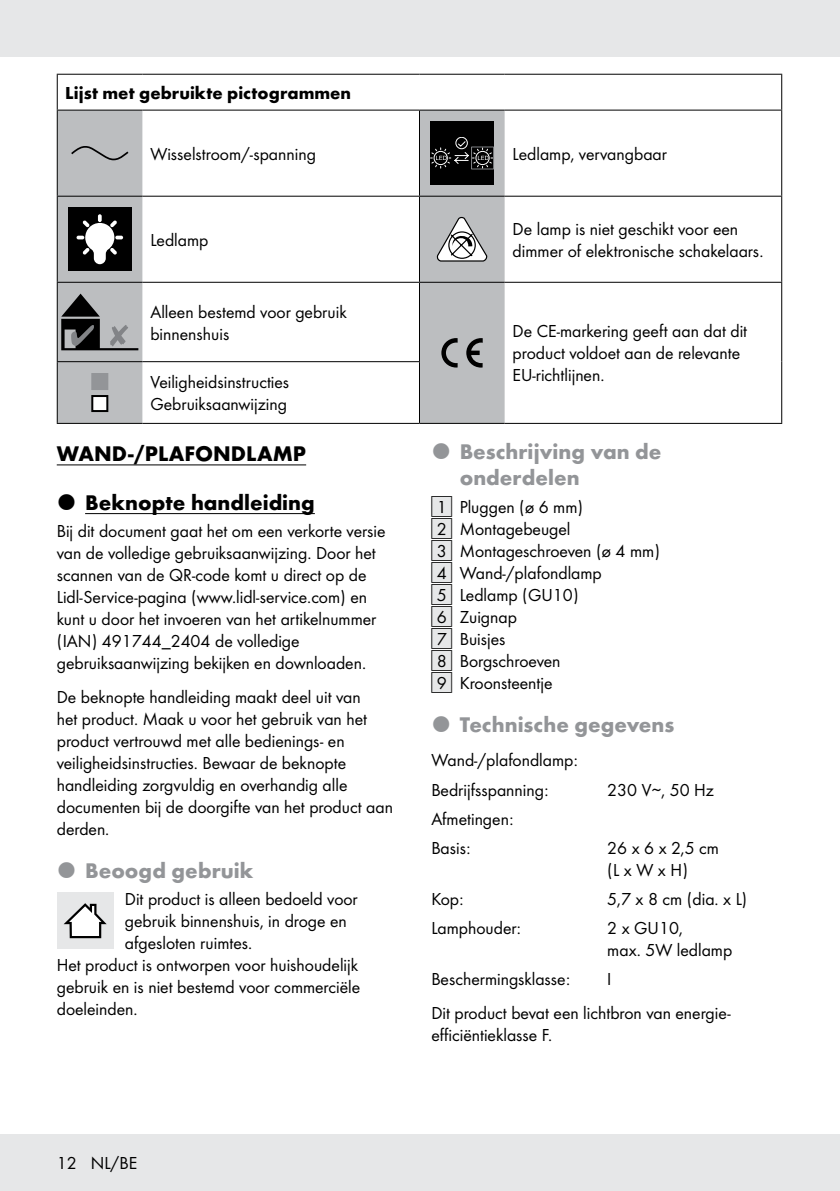
<style>
.page{position:relative;width:840px;height:1191px;background:#fff}
.page>*{position:absolute;margin:0;border:0;box-sizing:border-box;transform-origin:0 0}
.t1{font:700 22px/26px "Futura";color:#939598}
.t2{font:700 22px "Futura";color:#000}
.t3{font:18px/22px "Futura Boo";color:#000}
.t4{font:700 18px "Futura";color:#000}
.s1{font-family:"IMP Lidl Num Box";font-size:15.8px;color:#e6e7e8}
.s2{font-family:"IMP Lidl Num Box";font-size:15.8px}
</style>
<div class="page">
<div style="left:0;top:1134px;width:839px;height:57px;background:#e6e7e8"></div>
<div style="left:0;top:0;width:839px;height:57px;background:#e6e7e8"></div>
<svg style="left:58px;top:111px;width:446px;height:312px"></svg>
<hr style="left:57px;top:282px;width:85px;height:1px;background:#000">
<hr style="left:57px;top:283px;width:1px;height:78px;background:#000">
<hr style="left:142px;top:282px;width:277px;height:1px;background:#000">
<hr style="left:419px;top:283px;width:1px;height:78px;background:#000">
<hr style="left:57px;top:361px;width:85px;height:1px;background:#000">
<hr style="left:142px;top:361px;width:278px;height:1px;background:#000">
<hr style="left:57px;top:74px;width:85px;height:1px;background:#000">
<hr style="left:57px;top:75px;width:1px;height:35px;background:#000">
<hr style="left:142px;top:74px;width:277px;height:1px;background:#000">
<hr style="left:419px;top:74px;width:85px;height:1px;background:#000">
<hr style="left:504px;top:74px;width:277px;height:1px;background:#000">
<hr style="left:780px;top:75px;width:1px;height:35px;background:#000">
<hr style="left:57px;top:110px;width:85px;height:1px;background:#000">
<hr style="left:57px;top:111px;width:1px;height:85px;background:#000">
<hr style="left:142px;top:110px;width:277px;height:1px;background:#000">
<hr style="left:419px;top:110px;width:85px;height:1px;background:#000">
<hr style="left:419px;top:111px;width:1px;height:85px;background:#000">
<hr style="left:504px;top:110px;width:277px;height:1px;background:#000">
<hr style="left:780px;top:111px;width:1px;height:85px;background:#000">
<hr style="left:57px;top:196px;width:85px;height:1px;background:#000">
<hr style="left:57px;top:197px;width:1px;height:85px;background:#000">
<hr style="left:142px;top:196px;width:277px;height:1px;background:#000">
<hr style="left:419px;top:196px;width:85px;height:1px;background:#000">
<hr style="left:419px;top:197px;width:1px;height:85px;background:#000">
<hr style="left:504px;top:196px;width:277px;height:1px;background:#000">
<hr style="left:780px;top:197px;width:1px;height:85px;background:#000">
<hr style="left:419px;top:282px;width:85px;height:1px;background:#000">
<hr style="left:504px;top:282px;width:277px;height:1px;background:#000">
<hr style="left:780px;top:283px;width:1px;height:79px;background:#000">
<hr style="left:57px;top:362px;width:1px;height:61px;background:#000">
<hr style="left:419px;top:362px;width:1px;height:61px;background:#000">
<hr style="left:780px;top:362px;width:1px;height:61px;background:#000">
<hr style="left:57px;top:423px;width:85px;height:1px;background:#000">
<hr style="left:142px;top:423px;width:277px;height:1px;background:#000">
<hr style="left:419px;top:423px;width:85px;height:1px;background:#000">
<hr style="left:504px;top:423px;width:277px;height:1px;background:#000">
<svg style="left:71px;top:146px;width:58px;height:14px"></svg>
<div style="left:430px;top:121px;width:63px;height:64px;background:#000"></div>
<svg style="left:430px;top:137px;width:63px;height:31px"></svg>
<div style="left:68px;top:207px;width:63px;height:64px;background:#000"></div>
<svg style="left:76px;top:214px;width:47px;height:50px"></svg>
<svg style="left:436px;top:217px;width:51px;height:45px"></svg>
<svg style="left:61px;top:294px;width:77px;height:56px;background:#7a7b7d"></svg>
<svg style="left:466px;top:338px;width:16px;height:29px"></svg>
<svg style="left:441px;top:338px;width:16px;height:29px"></svg>
<div style="left:91px;top:373px;width:17px;height:17px;background:#939598;border:2px solid #939598"></div>
<div style="left:92px;top:396px;width:15px;height:15px;background:#fff"></div>
<div style="left:91px;top:395px;width:17px;height:17px;border:2px solid #000"></div>
<hr style="left:57px;top:464px;width:249px;height:1px;background:#000">
<hr style="left:85px;top:513px;width:230px;height:1px;background:#000">
<div style="left:57px;top:892px;width:56px;height:57px;background:#e6e7e8"></div>
<svg style="left:64px;top:903px;width:43px;height:35px"></svg>
<p class="t4" style="left:65px;top:79px;width:287px">Lijst met gebruikte pictogrammen</p>
<p class="t3" style="left:150px;top:142px;width:167px">Wisselstroom/-spanning</p>
<p class="t3" style="left:512px;top:142px;width:156px">Ledlamp, vervangbaar</p>
<p class="t3" style="left:150px;top:228px;width:59px">Ledlamp</p>
<p class="t3" style="left:512px;top:217px;width:252px">De lamp is niet geschikt voor een dimmer of elektronische schakelaars.</p>
<p class="t3" style="left:150px;top:299px;width:198px">Alleen bestemd voor gebruik binnenshuis</p>
<p class="t3" style="left:150px;top:370px;width:140px">Veiligheidsinstructies<br>Gebruiksaanwijzing</p>
<p class="t2" style="left:57px;top:437px;width:251px">WAND-/PLAFONDLAMP</p>
<p class="t2" style="left:85px;top:486px;width:231px">Beknopte handleiding</p>
<p class="t3" style="left:57px;top:519px;width:330px">Bij dit document gaat het om een verkorte versie van de volledige gebruiksaanwijzing. Door het scannen van de QR-code komt u direct op de Lidl-Service-pagina (www.lidl‑service.com) en kunt u door het invoeren van het artikelnummer (IAN) 491744_2404 de volledige gebruiksaanwijzing bekijken en downloaden.</p>
<p class="t3" style="left:57px;top:684px;width:337px">De beknopte handleiding maakt deel uit van<br>het product. Maak u voor het gebruik van het product vertrouwd met alle bedienings- en veiligheidsinstructies. Bewaar de beknopte handleiding zorgvuldig en overhandig alle documenten bij de doorgifte van het product aan derden.</p>
<p class="t1" style="left:85px;top:855px;width:169px">Beoogd gebruik</p>
<p class="t3" style="left:125px;top:887px;width:234px">Dit product is alleen bedoeld voor</p>
<p class="t3" style="left:125px;top:909px;width:223px">gebruik binnenshuis, in droge en</p>
<p class="t3" style="left:125px;top:931px;width:129px">afgesloten ruimtes.</p>
<p class="t3" style="left:57px;top:953px;width:303px">Het product is ontworpen voor huishoudelijk</p>
<p class="t3" style="left:57px;top:975px;width:305px">gebruik en is niet bestemd voor commerciële</p>
<p class="t3" style="left:57px;top:997px;width:82px">doeleinden.</p>
<p class="t3" style="left:512px;top:319px;width:236px">De CE-markering geeft aan dat dit product voldoet aan de relevante<br>EU-richtlijnen.</p>
<p class="t1" style="left:459px;top:437px;width:203px">Beschrijving van de onderdelen</p>
<p class="t3" style="left:431px;top:494px;width:230px"><span class="s1">[</span><span class="s2">1]</span> Pluggen (ø 6 mm)<br><span class="s1">[</span><span class="s2">2]</span> Montagebeugel<br><span class="s1">[</span><span class="s2">3]</span> Montageschroeven (ø 4 mm) <span class="s1">[</span><span class="s2">4]</span> Wand-/plafondlamp<br><span class="s1">[</span><span class="s2">5]</span> Ledlamp (GU10)<br><span class="s1">[</span><span class="s2">6]</span> Zuignap<br><span class="s1">[</span><span class="s2">7]</span> Buisjes<br><span class="s1">[</span><span class="s2">8]</span> Borgschroeven<br><span class="s1">[</span><span class="s2">9]</span> Kroonsteentje</p>
<p class="t1" style="left:459px;top:709px;width:216px">Technische gegevens</p>
<p class="t3" style="left:431px;top:745px;width:148px;line-height:29.2px">Wand-/plafondlamp:<br>Bedrijfsspanning:</p>
<p class="t3" style="left:607px;top:777px;width:108px">230 V∼, 50 Hz</p>
<p class="t3" style="left:431px;top:803px;width:84px;line-height:29.2px">Afmetingen:<br>Basis:</p>
<p class="t3" style="left:607px;top:836px;width:113px">26 x 6 x 2,5 cm (L x W x H)</p>
<p class="t3" style="left:431px;top:887px;width:34px">Kop:</p>
<p class="t3" style="left:607px;top:887px;width:141px">5,7 x 8 cm (dia. x L)</p>
<p class="t3" style="left:431px;top:916px;width:91px">Lamphouder:</p>
<p class="t3" style="left:607px;top:916px;width:126px">2 x GU10,<br>max. 5W ledlamp</p>
<p class="t3" style="left:431px;top:967px;width:140px">Beschermingsklasse:</p>
<p class="t3" style="left:431px;top:961px;width:301px;line-height:33.4px;text-indent:176px">I<br>Dit product bevat een lichtbron van energie-</p>
<p class="t3" style="left:431px;top:1022px;width:122px">efficiëntieklasse F.</p>
<p class="t3" style="left:57px;top:1151px;width:82px">12 NL/BE</p>
</div>
